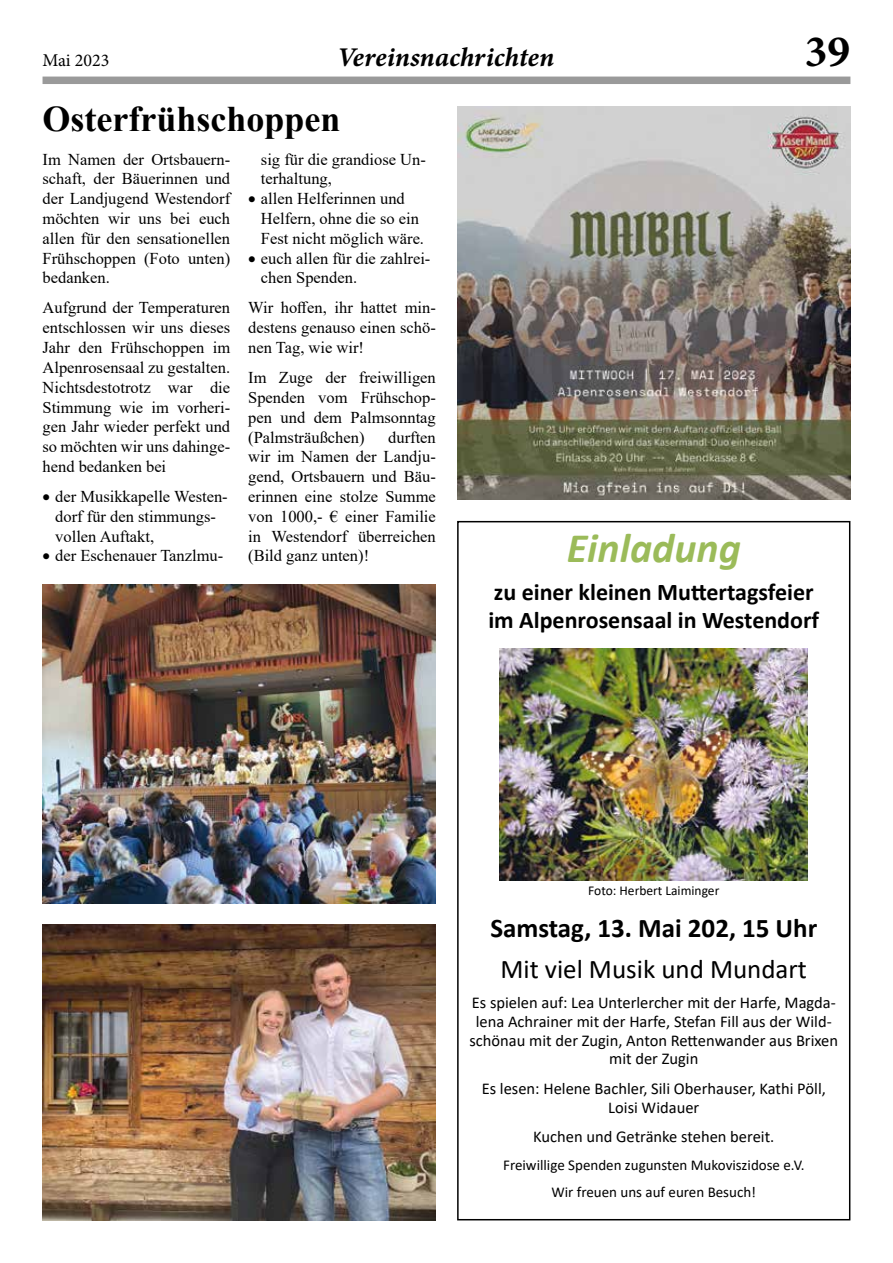
<style>
.page{position:relative;width:893px;height:1263px;background:#fff}
.page>*{position:absolute;margin:0;border:0;box-sizing:border-box;transform-origin:0 0}
.t1{font:45px "Minion Variable Concept";color:#000}
.t2{font:italic 700 42px "Calibri";color:#9bbb59}
.t3{font:700 36px "Times New Roman";color:#000}
.t4{font:700 27px "Calibri";color:#000}
.t5{font:27px "Calibri";color:#000}
.t6{font:italic 27px "Minion Variable Concept";color:#000}
.t7{font:700 24px/27.6px "Calibri";color:#000}
.t8{font:18px "Minion Pro";color:#000}
.t9{font:16.5px/19.8px "Times New Roman";color:#000;text-align:justify}
.t10{font:16.5px/18.9px "Calibri";color:#000;text-align:center}
.t11{font:15px/27.6px "Calibri";color:#000;text-align:center}
.t12{font:13.5px "Calibri";color:#000}
</style>
<div class="page">
<div style="left:43px;top:77px;width:807px;height:7px;background:#9a9a9a"></div>
<img style="left:43px;top:585px;width:393px;height:319px">
<img style="left:43px;top:925px;width:393px;height:295px">
<img style="left:457px;top:106px;width:393px;height:394px">
<div style="left:457px;top:521px;width:393px;height:699px;border:2px solid #000"></div>
<img style="left:500px;top:648px;width:308px;height:232px">
<p class="t8" style="left:43px;top:48px;width:68px">Mai 2023</p>
<h3 class="t6" style="left:339px;top:39px;width:217px">Vereinsnachrichten</h3>
<h1 class="t1" style="left:805px;top:20px;width:47px">39</h1>
<h3 class="t3" style="left:43px;top:93px;width:300px">Osterfrühschoppen</h3>
<p class="t9" style="left:43px;top:149px;width:189px">Im Namen der Ortsbauern&shy;schaft, der Bäuerinnen und der Landjugend Westendorf möchten wir uns bei euch allen für den sensationellen Frühschoppen (Foto unten) bedanken.</p>
<p class="t9" style="left:43px;top:298px;width:189px">Aufgrund der Temperaturen entschlossen wir uns dieses Jahr den Frühschoppen im Alpenrosensaal zu gestalten.<br>Nichtsdestotrotz war die Stimmung wie im vorheri&shy;gen Jahr wieder perfekt und so möchten wir uns dahinge&shy;hend bedanken bei</p>
<p class="t9" style="left:55px;top:486px;width:174px;text-align:left;text-indent:-13px">• der Musikkapelle Westen&shy;dorf für den stimmungs&shy;vollen Auftakt,</p>
<p class="t9" style="left:43px;top:545px;width:182px">• der Eschenauer Tanzlmu-</p>
<p class="t9" style="left:261px;top:149px;width:166px">sig für die grandiose Un&shy;terhaltung,</p>
<p class="t9" style="left:261px;top:188px;width:165px;text-align:left;text-indent:-13px">• allen Helferinnen und<br>Helfern, ohne die so ein<br>Fest nicht möglich wäre.</p>
<p class="t9" style="left:261px;top:248px;width:171px;text-indent:-13px">• euch allen für die zahlrei&shy;chen Spenden.</p>
<p class="t9" style="left:248px;top:297px;width:189px">Wir hoffen, ihr hattet min&shy;destens genauso einen schö&shy;nen Tag, wie wir!</p>
<p class="t9" style="left:248px;top:367px;width:189px">Im Zuge der freiwilligen Spenden vom Frühschop&shy;pen und dem Palmsonntag (Palmsträußchen)</p>
<p class="t9" style="left:248px;top:427px;width:189px;text-indent:140px">durften wir im Namen der Landju&shy;gend, Ortsbauern und Bäu&shy;erinnen eine stolze Summe von 1000,- € einer Familie in Westendorf überreichen (Bild ganz unten)!</p>
<h2 class="t2" style="left:567px;top:519px;width:176px">Einladung</h2>
<h3 class="t7" style="left:488px;top:578px;width:332px">zu einer kleinen Muttertagsfeier im Alpenrosensaal in Westendorf</h3>
<p class="t12" style="left:588px;top:881px;width:133px">Foto: Herbert Laiminger</p>
<h3 class="t4" style="left:490px;top:909px;width:328px">Samstag, 13. Mai 202, 15 Uhr</h3>
<h3 class="t5" style="left:500px;top:950px;width:308px">Mit viel Musik und Mundart</h3>
<p class="t10" style="left:469px;top:992px;width:370px">Es spielen auf: Lea Unterlercher mit der Harfe, Magda&shy;lena Achrainer mit der Harfe, Stefan Fill aus der Wild&shy;schönau mit der Zugin, Anton Rettenwander aus Brixen mit der Zugin</p>
<p class="t10" style="left:482px;top:1078px;width:346px">Es lesen: Helene Bachler, Sili Oberhauser, Kathi Pöll,<br>Loisi Widauer</p>
<p class="t10" style="left:533px;top:1127px;width:243px">Kuchen und Getränke stehen bereit.</p>
<p class="t11" style="left:503px;top:1150px;width:303px">Freiwillige Spenden zugunsten Mukoviszidose e.V.<br>Wir freuen uns auf euren Besuch!</p>
</div>
